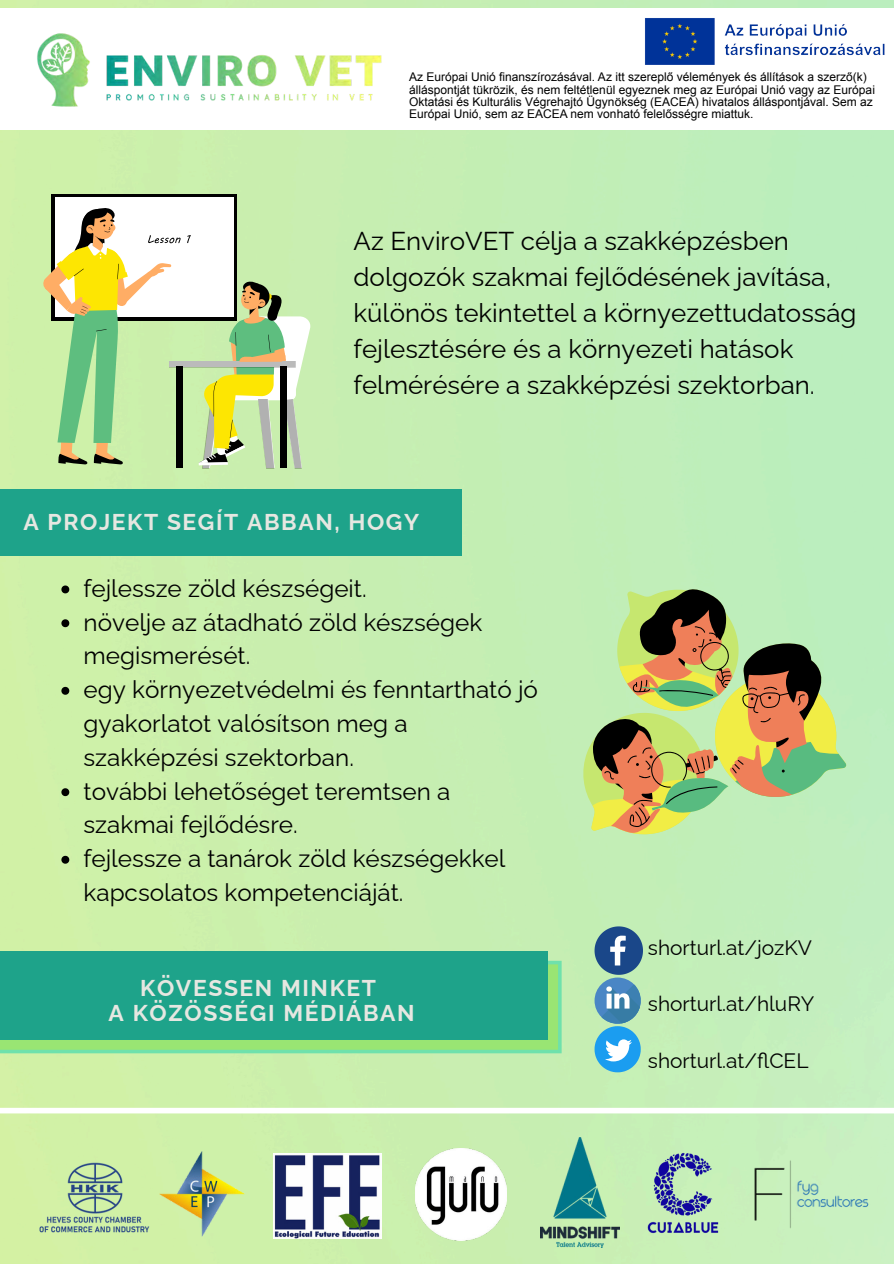
<style>
.page{position:relative;width:894px;height:1264px;background:#fff}
.page>*{position:absolute;margin:0;border:0;box-sizing:border-box;transform-origin:0 0}
.t1{font:25.8px/36px "Raleway";color:#000}
.t2{font:24.3px/33.8px "Raleway";color:#000}
.t3{font:700 22.8px/24.8px "Raleway";letter-spacing:.07em;color:#e6e7e1;text-align:center}
.t4{font:20.85px "Raleway";color:#000}
.t5{font:12px/12.5px "Arial";color:#000}
</style>
<div class="page">
<img style="left:0;top:0;width:893px;height:1264px">
<div style="left:0;top:9px;width:893px;height:121px;background:#fff"></div>
<img style="left:37px;top:33px;width:53px;height:74px">
<img style="left:97px;top:55px;width:294px;height:111px">
<img style="left:645px;top:18px;width:240px;height:47px">
<svg style="left:580px;top:589px;width:266px;height:245px;background:#c0edb4"></svg>
<div style="left:591px;top:663px;width:255px;height:179px;background:#c1eebb"></div>
<svg style="left:824px;top:678px;width:22px;height:137px;background:#bce8a2"></svg>
<svg style="left:591px;top:584px;width:229px;height:250px;background:#c8e7a5"></svg>
<svg style="left:592px;top:585px;width:232px;height:242px;background:#aaaf70"></svg>
<svg style="left:0;top:960px;width:561px;height:93px;background:#87df82"></svg>
<div style="left:0;top:951px;width:548px;height:88px;background:#1ea38a"></div>
<svg style="left:594px;top:926px;width:49px;height:49px;background:#577f9e"></svg>
<div style="left:594px;top:977px;width:46px;height:46px;background:#4a86c5;border-radius:50%"></div>
<svg style="left:594px;top:984px;width:49px;height:88px"></svg>
<div style="left:0;top:489px;width:461px;height:67px;background:#1ea38a"></div>
<div style="left:0;top:1107px;width:893px;height:6px;background:#fff"></div>
<svg style="left:51px;top:194px;width:186px;height:127px"></svg>
<div style="left:55px;top:198px;width:178px;height:119px;background:#fff"></div>
<img style="left:180px;top:362px;width:19px;height:5px">
<svg style="left:199px;top:280px;width:112px;height:188px"></svg>
<div style="left:176px;top:367px;width:7px;height:101px;background:#000"></div>
<div style="left:280px;top:367px;width:7px;height:101px;background:#000"></div>
<svg style="left:42px;top:206px;width:138px;height:258px"></svg>
<svg style="left:187px;top:235px;width:4px;height:8px"></svg>
<svg style="left:61px;top:585px;width:8px;height:8px"></svg>
<svg style="left:61px;top:619px;width:8px;height:8px"></svg>
<svg style="left:61px;top:687px;width:8px;height:8px"></svg>
<svg style="left:61px;top:788px;width:8px;height:8px"></svg>
<svg style="left:61px;top:856px;width:8px;height:7px"></svg>
<img style="left:0;top:1153px;width:191px;height:96px">
<img style="left:159px;top:1151px;width:88px;height:85px">
<img style="left:273px;top:1153px;width:108px;height:85px">
<img style="left:415px;top:1148px;width:91px;height:92px">
<img style="left:540px;top:1137px;width:79px;height:110px">
<img style="left:609px;top:1148px;width:135px;height:89px">
<img style="left:744px;top:1134px;width:129px;height:119px">
<p class="t5" style="left:409px;top:72px;width:467px">Az Európai Unió finanszírozásával. Az itt szereplő vélemények és állítások a szerző(k) álláspontját tükrözik, és nem feltétlenül egyeznek meg az Európai Unió vagy az Európai Oktatási és Kulturális Végrehajtó Ügynökség (EACEA) hivatalos álláspontjával. Sem az Európai Unió, sem az EACEA nem vonható felelősségre miattuk.</p>
<h1 class="t1" style="left:353px;top:223px;width:504px">Az EnviroVET célja a szakképzésben dolgozók szakmai fejlődésének javítása, különös tekintettel a környezettudatosság fejlesztésére és a környezeti hatások felmérésére a szakképzési szektorban.</h1>
<h3 class="t3" style="left:23px;top:510px;width:397px">A PROJEKT SEGÍT ABBAN, HOGY</h3>
<p class="t2" style="left:84px;top:571px;width:456px">fejlessze zöld készségeit.<br>növelje az átadható zöld készségek megismerését.<br>egy környezetvédelmi és fenntartható jó gyakorlatot valósítson meg a szakképzési szektorban.<br>további lehetőséget teremtsen a szakmai fejlődésre.<br>fejlessze a tanárok zöld készségekkel kapcsolatos kompetenciáját.</p>
<h3 class="t3" style="left:109px;top:976px;width:307px">KÖVESSEN MINKET<br>A KÖZÖSSÉGI MÉDIÁBAN</h3>
<h3 class="t4" style="left:648px;top:935px;width:166px">shorturl.at/jozKV</h3>
<h3 class="t4" style="left:648px;top:991px;width:168px">shorturl.at/hluRY</h3>
<h3 class="t4" style="left:648px;top:1048px;width:162px">shorturl.at/flCEL</h3>
</div>
